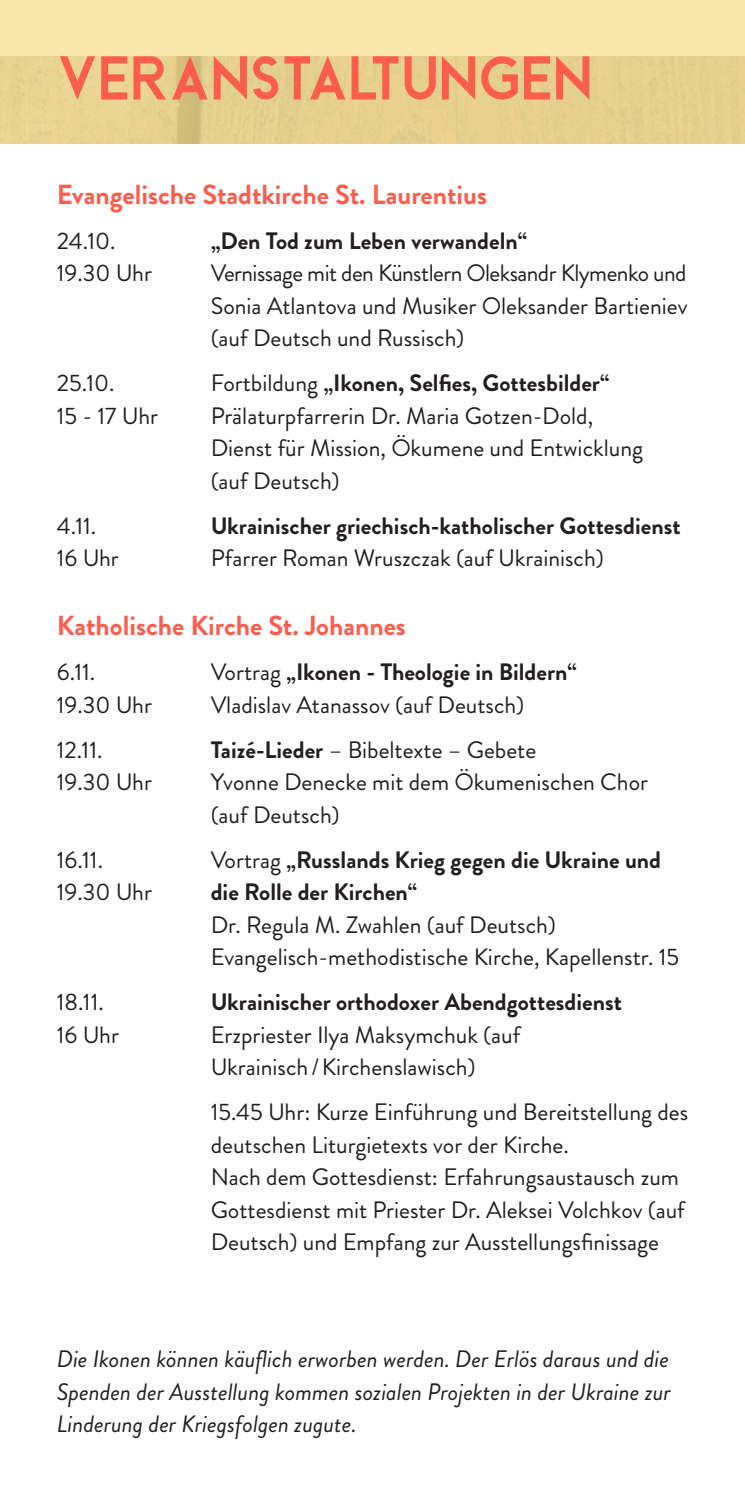
<style>
.page{position:relative;width:745px;height:1489px;background:#fff}
.page>*{position:absolute;margin:0;border:0;box-sizing:border-box;transform-origin:0 0}
.t1{font:63px "Beckman Free";color:#fd5d4d}
.t2{font:700 27.5px "Brandon Grotesque";color:#fd5d4d}
.t3{font:23.75px/32.5px "Brandon Grotesque";color:#231f20}
.t4{font:700 23.75px/32.5px "Brandon Grotesque";color:#231f20}
.t5{font:italic 23.75px/32.5px "Brandon Grotesque";color:#231f20;text-align:justify}
.s1{font-weight:700}
.s2{font-weight:400}
</style>
<div class="page">
<svg style="left:0;top:0;width:744px;height:144px;background:#edd899"></svg>
<h1 class="t1" style="left:57px;top:44px;width:537px">VERANSTALTUNGEN</h1>
<p class="t2" style="left:57px;top:175px;width:431px">Evangelische Stadtkirche St. Laurentius</p>
<p class="t3" style="left:57px;top:224px;width:97px">24.10.<br>19.30 Uhr</p>
<p class="t4" style="left:210px;top:224px;width:318px">„Den Tod zum Leben verwandeln“</p>
<p class="t3" style="left:210px;top:257px;width:478px;text-align:justify">Vernissage mit den Künstlern Oleksandr Klymenko und Sonia Atlantova und Musiker Oleksander Bartieniev (auf Deutsch und Russisch)</p>
<p class="t3" style="left:57px;top:367px;width:103px">25.10.<br>15 - 17 Uhr</p>
<p class="t3" style="left:210px;top:367px;width:433px">Fortbildung <span class="s1">„Ikonen, Selfies, Gottesbilder“ </span>Prälaturpfarrerin Dr. Maria Gotzen-Dold, Dienst für Mission, Ökumene und Entwicklung (auf Deutsch)</p>
<p class="t3" style="left:57px;top:509px;width:64px">4.11.<br>16 Uhr</p>
<p class="t4" style="left:210px;top:509px;width:471px">Ukrainischer griechisch-katholischer Gottesdienst</p>
<p class="t3" style="left:210px;top:542px;width:394px">Pfarrer Roman Wruszczak (auf Ukrainisch)</p>
<p class="t2" style="left:57px;top:606px;width:350px">Katholische Kirche St. Johannes</p>
<p class="t3" style="left:57px;top:656px;width:97px">6.11.<br>19.30 Uhr</p>
<p class="t3" style="left:210px;top:656px;width:367px">Vortrag <span class="s1">„Ikonen - Theologie in Bildern“<br></span>Vladislav Atanassov (auf Deutsch)</p>
<p class="t3" style="left:57px;top:733px;width:97px">12.11.<br>19.30 Uhr</p>
<p class="t3" style="left:210px;top:733px;width:438px"><span class="s1">Taizé-Lieder</span> – Bibeltexte – Gebete<br>Yvonne Denecke mit dem Ökumenischen Chor (auf Deutsch)</p>
<p class="t3" style="left:57px;top:843px;width:97px">16.11.<br>19.30 Uhr</p>
<p class="t4" style="left:210px;top:843px;width:451px"><span class="s2">Vortrag</span> „Russlands Krieg gegen die Ukraine und die Rolle der Kirchen“</p>
<p class="t3" style="left:210px;top:908px;width:469px">Dr. Regula M. Zwahlen (auf Deutsch)<br>Evangelisch-methodistische Kirche, Kapellenstr. 15</p>
<p class="t3" style="left:57px;top:986px;width:64px">18.11.<br>16 Uhr</p>
<p class="t4" style="left:210px;top:986px;width:412px">Ukrainischer orthodoxer Abendgottesdienst</p>
<p class="t3" style="left:210px;top:1018px;width:311px">Erzpriester Ilya Maksymchuk (auf<br>Ukrainisch /Kirchenslawisch)</p>
<p class="t3" style="left:210px;top:1096px;width:478px">15.45 Uhr: Kurze Einführung und Bereitstellung des deutschen Liturgietexts vor der Kirche.<br>Nach dem Gottesdienst: Erfahrungsaustausch zum Gottesdienst mit Priester Dr. Aleksei Volchkov (auf Deutsch) und Empfang zur Ausstellungsfinissage</p>
<p class="t5" style="left:57px;top:1342px;width:615px">Die Ikonen können käuflich erworben werden. Der Erlös daraus und die Spenden der Ausstellung kommen sozialen Projekten in der Ukraine zur Linderung der Kriegsfolgen zugute.</p>
</div>
